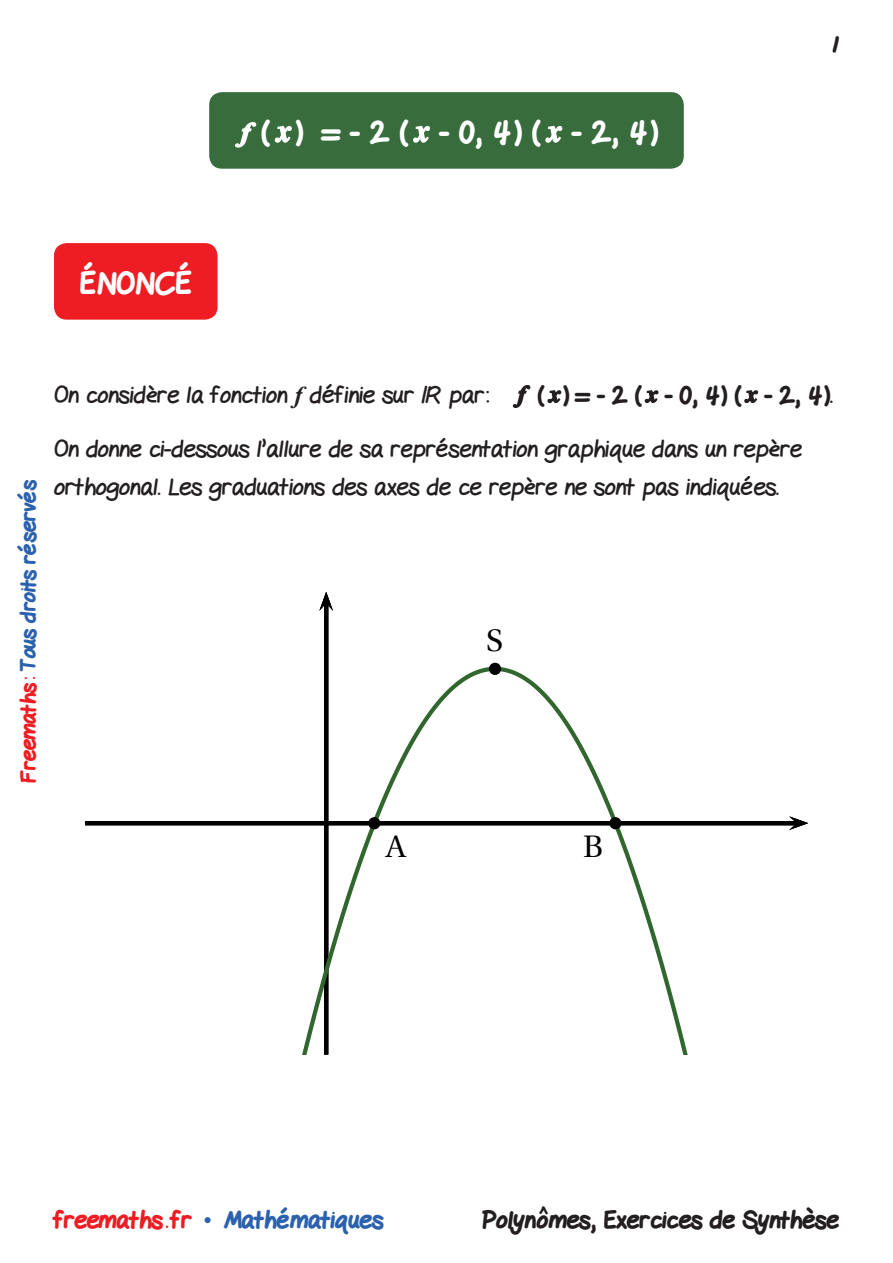
<style>
.page{position:relative;width:893px;height:1263px;background:#fff}
.page>*{position:absolute;margin:0;border:0;box-sizing:border-box;transform-origin:0 0}
.t1{font:31.2px "Utopia";color:#000}
.t2{font:800 30px "Gel Pen";color:#fff}
.t3{font:24px/37.5px "Gel Pen";color:#231f20}
.t4{font:800 24px "Gel Pen";color:#231f20}
.t5{font:800 24px "Gel Pen";color:#2c62ad}
.t6{font:800 21px "Gel Pen";letter-spacing:-.01em;color:#2c62ad}
.s1{color:#ee1d23}
.s2{font-family:"Times New Roman";font-weight:700;font-style:italic}
.s3{font-family:"Times New Roman";font-weight:400}
</style>
<div class="page">
<div style="left:54px;top:243px;width:164px;height:77px;background:#ee1d23;border-radius:13px"></div>
<svg style="left:512px;top:385px;width:19px;height:23px"></svg>
<svg style="left:547px;top:390px;width:15px;height:14px"></svg>
<svg style="left:644px;top:390px;width:15px;height:14px"></svg>
<svg style="left:744px;top:390px;width:15px;height:14px"></svg>
<svg style="left:319px;top:592px;width:14px;height:19px"></svg>
<hr style="left:324px;top:603px;width:4px;height:451px;background:#000">
<hr style="left:85px;top:821px;width:712px;height:4px;background:#000">
<svg style="left:201px;top:664px;width:607px;height:390px"></svg>
<div style="left:368px;top:817px;width:12px;height:12px;background:#000;border-radius:50%"></div>
<div style="left:609px;top:817px;width:12px;height:12px;background:#000;border-radius:50%"></div>
<div style="left:489px;top:663px;width:12px;height:12px;background:#000;border-radius:50%"></div>
<div style="left:209px;top:92px;width:475px;height:77px;background:#386c3d;border-radius:13px"></div>
<svg style="left:235px;top:122px;width:22px;height:26px"></svg>
<svg style="left:274px;top:125px;width:18px;height:18px"></svg>
<svg style="left:413px;top:125px;width:18px;height:18px"></svg>
<svg style="left:545px;top:125px;width:18px;height:18px"></svg>
<p class="t2" style="left:261px;top:109px;width:398px">( ) = - 2 ( - 0, 4) ( - 2, 4)</p>
<p class="t4" style="left:830px;top:26px;width:10px">1</p>
<p class="t2" style="left:80px;top:260px;width:114px">ÉNONCÉ</p>
<p class="t6" style="left:12px;top:783px;width:305px;rotate:-90deg"><span class="s1">Freemaths:</span> Tous droits réservés</p>
<p class="t3" style="left:54px;top:373px;width:436px">On considère la fonction <span class="s2">f</span> définie sur ¨ par:</p>
<p class="t4" style="left:538px;top:376px;width:296px">( ) = - 2 ( - 0, 4) ( - 2, 4).</p>
<p class="t3" style="left:54px;top:428px;width:749px">On donne ci-dessous l’allure de sa représentation graphique dans un repère orthogonal. Les graduations des axes de ce repère ne sont pas indiquées.</p>
<h1 class="t1" style="left:486px;top:623px;width:18px">S</h1>
<h1 class="t1" style="left:386px;top:829px;width:21px">A</h1>
<h1 class="t1" style="left:583px;top:829px;width:22px">B</h1>
<p class="t5" style="left:54px;top:1201px;width:331px"><span class="s1">freemaths . fr</span> <span class="s3">•</span> Mathématiques</p>
<p class="t4" style="left:482px;top:1201px;width:359px">Polynômes, Exercices de Synthèse</p>
</div>
